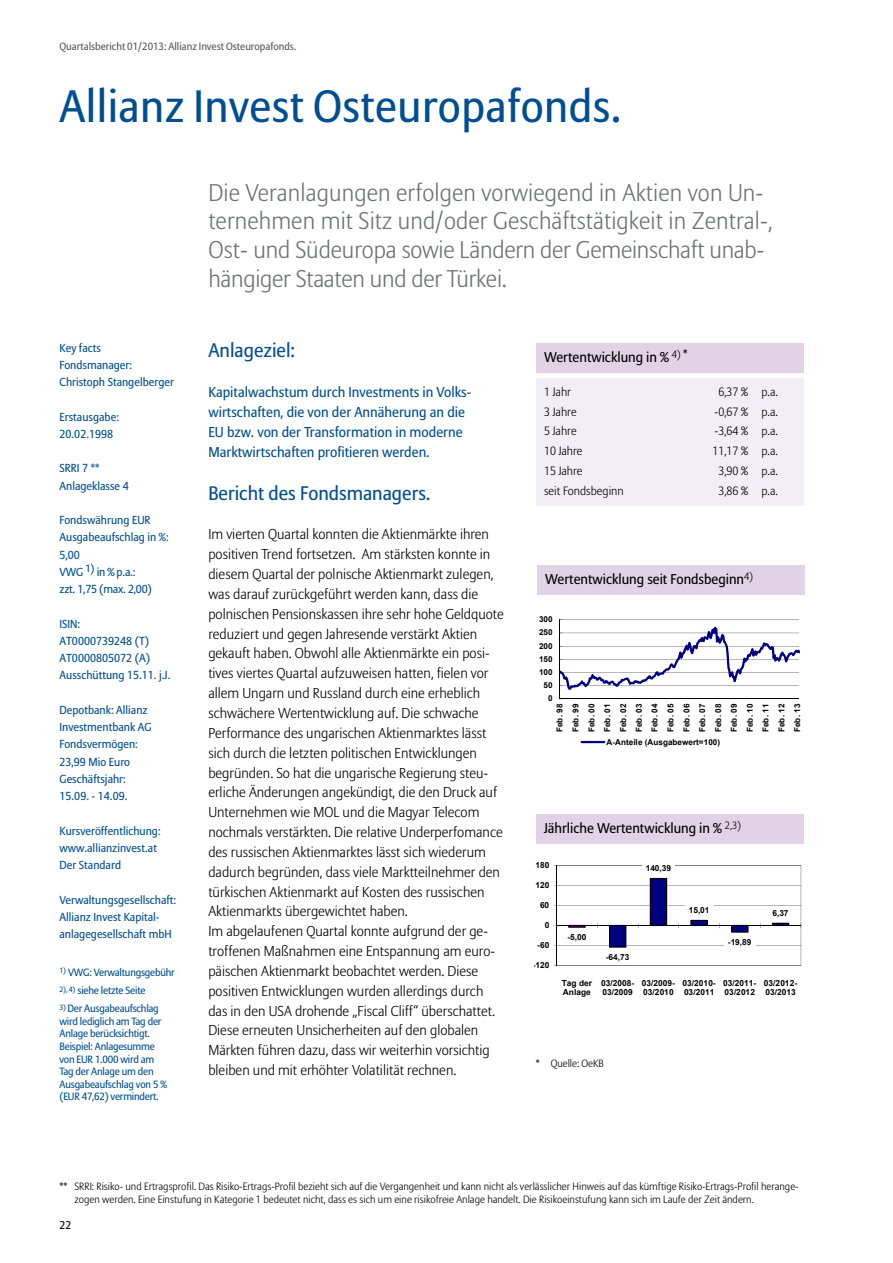
<style>
.page{position:relative;width:893px;height:1263px;background:#fff}
.page>*{position:absolute;margin:0;border:0;box-sizing:border-box;transform-origin:0 0}
.t1{font:45px "Allianz Sans";letter-spacing:.01em;color:#004e92}
.t2{font:300 24px/28.8px "Allianz Sans";letter-spacing:.005em;color:#707172}
.t3{font:19.5px "Allianz Sans";color:#004e92}
.t4{font:300 14.25px/19.8px "Allianz Sans";color:#000}
.t5{font:14.25px/19.8px "Allianz Sans";color:#004e92}
.t6{font:14.1px "Allianz Sans";color:#000}
.t7{font:300 12px "Allianz Sans";color:#000}
.t8{font:11.55px/17.2px "Allianz Sans";color:#004e92}
.t9{font:11.25px "Allianz Sans";color:#000}
.t10{font:300 10.5px/12.6px "Allianz Sans";color:#000}
.t11{font:10.5px/12.6px "Allianz Sans";letter-spacing:-.02em;color:#004e92}
.t12{font:10.5px "Allianz Sans";color:#58585a}
.t13{font:700 8.4px/9.6px "Arial";letter-spacing:-.005em;color:#000}
.t14{font:700 8.1px/15.9px "Arial";letter-spacing:.01em;color:#000;text-align:justify}
.s1{font-size:11.25px}
</style>
<div class="page">
<hr style="left:560px;top:620px;width:239px;height:1px;background:#000">
<hr style="left:560px;top:620px;width:1px;height:79px;background:#000">
<hr style="left:560px;top:699px;width:239px;height:1px;background:#000">
<svg style="left:560px;top:627px;width:240px;height:63px"></svg>
<svg style="left:580px;top:740px;width:26px;height:4px"></svg>
<hr style="left:581px;top:741px;width:24px;height:2px;background:#000080">
<div style="left:536px;top:343px;width:268px;height:30px;background:#e1d2e5"></div>
<div style="left:537px;top:565px;width:268px;height:30px;background:#e1d2e5"></div>
<div style="left:536px;top:814px;width:268px;height:29px;background:#e1d2e5"></div>
<svg style="left:554px;top:865px;width:248px;height:101px"></svg>
<div style="left:564px;top:931px;width:26px;height:13px;background:#fff"></div>
<div style="left:602px;top:951px;width:31px;height:13px;background:#fff"></div>
<div style="left:642px;top:862px;width:33px;height:13px;background:#fff"></div>
<div style="left:685px;top:904px;width:28px;height:13px;background:#fff"></div>
<div style="left:724px;top:936px;width:31px;height:13px;background:#fff"></div>
<div style="left:769px;top:906px;width:23px;height:14px;background:#fff"></div>
<div style="left:536px;top:378px;width:268px;height:128px;background:#f3edf5"></div>
<p class="t12" style="left:60px;top:40px;width:239px">Quartalsbericht 01/2013: Allianz Invest Osteuropafonds.</p>
<h1 class="t1" style="left:60px;top:80px;width:564px">Allianz Invest Osteuropafonds.</h1>
<p class="t8" style="left:60px;top:339px;width:116px">Key facts<br>Fondsmanager<span class="s1">:<br></span>Christoph Stangelberger</p>
<p class="t8" style="left:60px;top:408px;width:61px">Erstausgabe<span class="s1">:<br></span>20.02.1998</p>
<p class="t8" style="left:60px;top:460px;width:71px">SRRI 7 **<br>Anlageklasse 4</p>
<p class="t8" style="left:60px;top:512px;width:111px">Fondswährung EUR<br>Ausgabeaufschlag in %<span class="s1">:<br></span>5,00<br>VWG <sup>1)</sup> in % p.a.<span class="s1">:<br></span>zzt. 1,75 (max. 2,00)</p>
<p class="t8" style="left:60px;top:615px;width:112px">ISIN:<br>AT0000739248 (T)<br>AT0000805072 (A)<br>Ausschüttung 15.11. j.J.</p>
<p class="t8" style="left:60px;top:702px;width:94px">Depotbank: Allianz<br>Investmentbank AG<br>Fondsvermögen<span class="s1">:<br></span>23,99 Mio Euro<br>Geschäftsjahr<span class="s1">:<br></span>15.09. - 14.09.</p>
<p class="t8" style="left:60px;top:822px;width:103px">Kursveröffentlichung<span class="s1">: </span>www.allianzinvest.at<br>Der Standard</p>
<p class="t8" style="left:60px;top:891px;width:118px">Verwaltungsgesellschaft:<br>Allianz Invest Kapital&shy;anlagegesellschaft mbH</p>
<p class="t11" style="left:60px;top:964px;width:117px;line-height:18.1px"><sup>1)</sup> VWG: Verwaltungsgebühr<br><sup>2),</sup> <sup>4)</sup> siehe letzte Seite</p>
<p class="t11" style="left:60px;top:1003px;width:109px"><sup>3)</sup> Der Ausgabeaufschlag wird lediglich am Tag der<br>Anlage berücksichtigt.<br>Beispiel: Anlagesumme von EUR 1.000 wird am<br>Tag der Anlage um den<br>Ausgabeaufschlag von 5 % (EUR 47,62) vermindert.</p>
<h2 class="t2" style="left:208px;top:179px;width:566px">Die Veranlagungen erfolgen vorwiegend in Aktien von Un&shy;ternehmen mit Sitz und/oder Geschäftstätigkeit in Zentral-, Ost- und Südeuropa sowie Ländern der Gemeinschaft unab&shy;hängiger Staaten und der Türkei.</h2>
<h3 class="t3" style="left:208px;top:339px;width:88px">Anlageziel:</h3>
<p class="t5" style="left:208px;top:383px;width:264px">Kapitalwachstum durch Investments in Volks&shy;wirtschaften, die von der Annäherung an die EU bzw. von der Transformation in moderne Marktwirtschaften profitieren werden.</p>
<h3 class="t3" style="left:208px;top:481px;width:224px">Bericht des Fondsmanagers.</h3>
<p class="t4" style="left:208px;top:525px;width:297px">Im vierten Quartal konnten die Aktienmärkte ihren positiven Trend fortsetzen. Am stärksten konnte in diesem Quartal der polnische Aktienmarkt zulegen, was darauf zurückgeführt werden kann, dass die polnischen Pensionskassen ihre sehr hohe Geldquote reduziert und gegen Jahresende verstärkt Aktien gekauft haben. Obwohl alle Aktienmärkte ein posi&shy;tives viertes Quartal aufzuweisen hatten, fielen vor allem Ungarn und Russland durch eine erheblich schwächere Wertentwicklung auf. Die schwache Performance des ungarischen Aktienmarktes lässt sich durch die letzten politischen Entwicklungen begründen. So hat die ungarische Regierung steu&shy;erliche Änderungen angekündigt, die den Druck auf Unternehmen wie MOL und die Magyar Telecom nochmals verstärkten. Die relative Underperfomance des russischen Aktienmarktes lässt sich wiederum dadurch begründen, dass viele Marktteilnehmer den türkischen Aktienmarkt auf Kosten des russischen Aktienmarkts übergewichtet haben.<br>Im abgelaufenen Quartal konnte aufgrund der ge&shy;troffenen Maßnahmen eine Entspannung am euro&shy;päischen Aktienmarkt beobachtet werden. Diese positiven Entwicklungen wurden allerdings durch das in den USA drohende „Fiscal Cliff“ überschattet.<br>Diese erneuten Unsicherheiten auf den globalen Märkten führen dazu, dass wir weiterhin vorsichtig bleiben und mit erhöhter Volatilität rechnen.</p>
<p class="t6" style="left:544px;top:348px;width:145px">Wertentwicklung in % <sup>4)</sup> <sup>*</sup></p>
<p class="t7" style="left:544px;top:384px;width:28px">1 Jahr</p>
<p class="t7" style="left:718px;top:384px;width:61px">6,37 % p.a.</p>
<p class="t7" style="left:544px;top:404px;width:34px">3 Jahre</p>
<p class="t7" style="left:714px;top:404px;width:65px">-0,67 % p.a.</p>
<p class="t7" style="left:544px;top:424px;width:34px">5 Jahre</p>
<p class="t7" style="left:714px;top:424px;width:65px">-3,64 % p.a.</p>
<p class="t7" style="left:544px;top:444px;width:40px">10 Jahre</p>
<p class="t7" style="left:712px;top:444px;width:67px">11,17 % p.a.</p>
<p class="t7" style="left:544px;top:464px;width:40px">15 Jahre</p>
<p class="t7" style="left:718px;top:464px;width:61px">3,90 % p.a.</p>
<p class="t7" style="left:544px;top:484px;width:81px">seit Fondsbeginn</p>
<p class="t7" style="left:718px;top:484px;width:61px">3,86 % p.a.</p>
<p class="t6" style="left:545px;top:570px;width:209px">Wertentwicklung seit Fondsbeginn<sup>4)</sup></p>
<p class="t14" style="left:539px;top:612px;width:15px">300</p>
<p class="t14" style="left:539px;top:625px;width:15px">250</p>
<p class="t14" style="left:539px;top:638px;width:15px">200</p>
<p class="t14" style="left:539px;top:651px;width:15px">150</p>
<p class="t14" style="left:539px;top:664px;width:15px">100</p>
<p class="t14" style="left:544px;top:678px;width:11px">50</p>
<p class="t14" style="left:548px;top:691px;width:6px">0</p>
<p class="t14" style="left:552px;top:732px;width:30px;rotate:-90deg">Feb. 98<br>Feb. 99<br>Feb. 00<br>Feb. 01<br>Feb. 02<br>Feb. 03<br>Feb. 04<br>Feb. 05<br>Feb. 06<br>Feb. 07<br>Feb. 08<br>Feb. 09<br>Feb. 10<br>Feb. 11<br>Feb. 12<br>Feb. 13</p>
<p class="t14" style="left:607px;top:734px;width:115px">A-Anteile (Ausgabewert=100)</p>
<p class="t6" style="left:544px;top:819px;width:198px">Jährliche Wertentwicklung in % <sup>2,3)</sup></p>
<p class="t13" style="left:535px;top:860px;width:16px">180</p>
<p class="t13" style="left:535px;top:880px;width:16px">120</p>
<p class="t13" style="left:540px;top:900px;width:11px">60</p>
<p class="t13" style="left:545px;top:921px;width:6px">0</p>
<p class="t13" style="left:537px;top:941px;width:14px">-60</p>
<p class="t13" style="left:533px;top:961px;width:18px">-120</p>
<p class="t13" style="left:567px;top:933px;width:20px">-5,00</p>
<p class="t13" style="left:646px;top:864px;width:27px">140,39</p>
<p class="t13" style="left:606px;top:953px;width:25px">-64,73</p>
<p class="t13" style="left:689px;top:906px;width:22px">15,01</p>
<p class="t13" style="left:728px;top:938px;width:25px">-19,89</p>
<p class="t13" style="left:772px;top:909px;width:18px">6,37</p>
<p class="t13" style="left:562px;top:978px;width:32px">Tag der<br>Anlage</p>
<p class="t13" style="left:601px;top:978px;width:35px">03/2008-<br>03/2009</p>
<p class="t13" style="left:642px;top:978px;width:35px">03/2009-<br>03/2010</p>
<p class="t13" style="left:683px;top:978px;width:35px">03/2010-<br>03/2011</p>
<p class="t13" style="left:723px;top:978px;width:35px">03/2011-<br>03/2012</p>
<p class="t13" style="left:764px;top:978px;width:35px">03/2012-<br>03/2013</p>
<p class="t10" style="left:536px;top:1057px;width:70px">* Quelle: OeKB</p>
<p class="t10" style="left:74px;top:1180px;width:726px;text-indent:-15px">** SRRI: Risiko- und Ertragsprofil. Das Risiko-Ertrags-Profil bezieht sich auf die Vergangenheit und kann nicht als verlässlicher Hinweis auf das kümftige Risiko-Ertrags-Profil herange&shy;zogen werden. Eine Einstufung in Kategorie 1 bedeutet nicht, dass es sich um eine risikofreie Anlage handelt. Die Risikoeinstufung kann sich im Laufe der Zeit ändern.</p>
<p class="t9" style="left:60px;top:1218px;width:13px">22</p>
</div>
